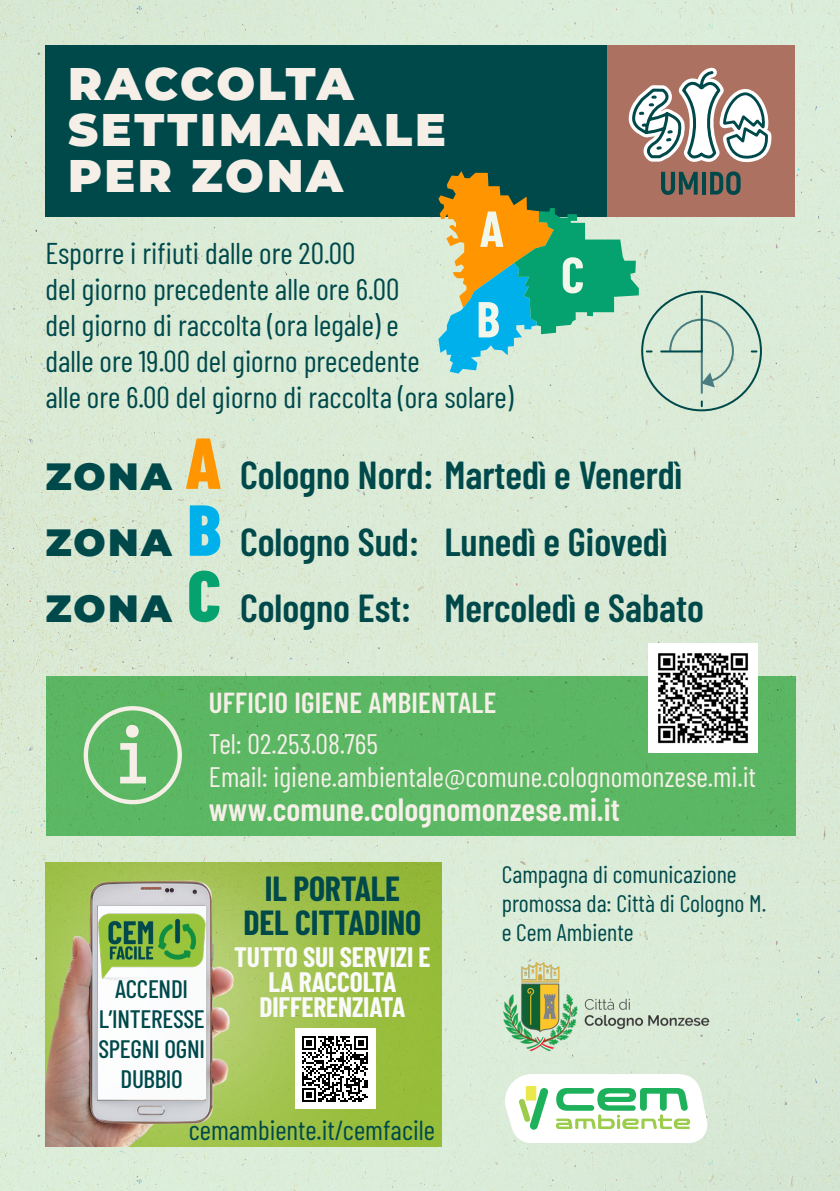
<style>
.page{position:relative;width:840px;height:1191px;background:#fff}
.page>*{position:absolute;margin:0;border:0;box-sizing:border-box;transform-origin:0 0}
.t1{font:800 72px "Barlow Condensed";color:#ff9500}
.t2{font:800 72px "Barlow Condensed";color:#00b0eb}
.t3{font:800 72px "Barlow Condensed";color:#05a16e}
.t4{font:900 45.8px "Montserrat";letter-spacing:.06em;color:#f5efe8}
.t5{font:600 39px "Barlow Condensed";color:#00494b}
.t6{font:900 38px "Montserrat";letter-spacing:.06em;color:#00494b}
.t7{font:700 34px "Barlow Condensed";letter-spacing:-.005em;color:#00494b}
.t8{font:600 32.2px "Barlow Condensed";color:#f5efe8}
.t9{font:30px "Barlow Condensed";color:#00494b}
.t10{font:600 29px "Barlow Condensed";letter-spacing:.01em;color:#f5efe8}
.t11{font:28.2px "Barlow Condensed";color:#f5efe8}
.t12{font:700 27.4px/25.2px "Barlow Condensed";letter-spacing:-.005em;color:#fafafa;text-align:center}
.t13{font:27.4px "Barlow Condensed";color:#00494b}
.t14{font:500 25.2px/29.8px "Barlow Condensed";letter-spacing:-.01em;color:#00494b;text-align:center}
.t15{font:24px/28.8px "Barlow Condensed";color:#00494b}
</style>
<div class="page">
<div style="left:0;top:0;width:839px;height:1191px;background:#dbead6"></div>
<div style="left:47px;top:676px;width:748px;height:160px;background:#5bb764"></div>
<div style="left:438px;top:45px;width:356px;height:172px;background:#ac7160"></div>
<svg style="left:505px;top:1074px;width:202px;height:69px;background:#d5eed6"></svg>
<div style="left:45px;top:45px;width:562px;height:172px;background:#00494b"></div>
<hr style="left:700px;top:351px;width:2px;height:42px;background:#4a7d81">
<svg style="left:438px;top:67px;width:334px;height:320px"></svg>
<img style="left:647px;top:643px;width:110px;height:109px">
<div style="left:84px;top:706px;width:98px;height:98px;border:4px solid #f5efe8;border-radius:50%"></div>
<svg style="left:120px;top:725px;width:26px;height:58px"></svg>
<img style="left:501px;top:962px;width:209px;height:91px">
<img style="left:45px;top:862px;width:396px;height:284px">
<img style="left:295px;top:1028px;width:80px;height:80px">
<div style="left:98px;top:906px;width:107px;height:193px;background:#fbfcfd"></div>
<img style="left:81px;top:902px;width:140px;height:83px">
<p class="t4" style="left:68px;top:49px;width:287px">RACCOLTA</p>
<p class="t4" style="left:68px;top:95px;width:379px">SETTIMANALE</p>
<p class="t4" style="left:68px;top:141px;width:276px">PER ZONA</p>
<p class="t9" style="left:45px;top:232px;width:311px">Esporre i rifiuti dalle ore 20.00</p>
<p class="t9" style="left:45px;top:268px;width:355px">del giorno precedente alle ore 6.00</p>
<p class="t9" style="left:45px;top:304px;width:355px">del giorno di raccolta (ora legale) e</p>
<p class="t9" style="left:45px;top:340px;width:375px">dalle ore 19.00 del giorno precedente</p>
<p class="t9" style="left:45px;top:376px;width:469px">alle ore 6.00 del giorno di raccolta (ora solare)</p>
<p class="t6" style="left:45px;top:447px;width:128px">ZONA</p>
<p class="t6" style="left:45px;top:513px;width:128px">ZONA</p>
<p class="t6" style="left:45px;top:579px;width:128px">ZONA</p>
<p class="t1" style="left:185px;top:412px;width:38px">A</p>
<p class="t2" style="left:187px;top:479px;width:36px">B</p>
<p class="t3" style="left:187px;top:544px;width:35px">C</p>
<p class="t5" style="left:240px;top:448px;width:443px">Cologno Nord: Martedì e Venerdì</p>
<p class="t5" style="left:240px;top:514px;width:428px">Cologno Sud: Lunedì e Giovedì</p>
<p class="t5" style="left:240px;top:580px;width:465px">Cologno Est: Mercoledì e Sabato</p>
<p class="t10" style="left:209px;top:681px;width:289px">UFFICIO IGIENE AMBIENTALE</p>
<p class="t11" style="left:209px;top:724px;width:170px">Tel: 02.253.08.765</p>
<p class="t11" style="left:209px;top:756px;width:548px">Email: igiene.ambientale@comune.colognomonzese.mi.it</p>
<p class="t8" style="left:209px;top:786px;width:412px">www.comune.colognomonzese.mi.it</p>
<p class="t14" style="left:99px;top:972px;width:107px">ACCENDI<br>L’INTERESSE</p>
<p class="t14" style="left:98px;top:1032px;width:108px">SPEGNI OGNI<br>DUBBIO</p>
<p class="t7" style="left:264px;top:864px;width:137px">IL PORTALE</p>
<p class="t7" style="left:243px;top:898px;width:179px">DEL CITTADINO</p>
<p class="t12" style="left:234px;top:943px;width:198px">TUTTO SUI SERVIZI E<br>LA RACCOLTA</p>
<p class="t12" style="left:259px;top:993px;width:147px">DIFFERENZIATA</p>
<p class="t13" style="left:189px;top:1110px;width:247px">cemambiente.it/cemfacile</p>
<p class="t15" style="left:501px;top:858px;width:266px">Campagna di comunicazione promossa da: Città di Cologno M.</p>
<p class="t15" style="left:501px;top:916px;width:133px">e Cem Ambiente</p>
</div>
